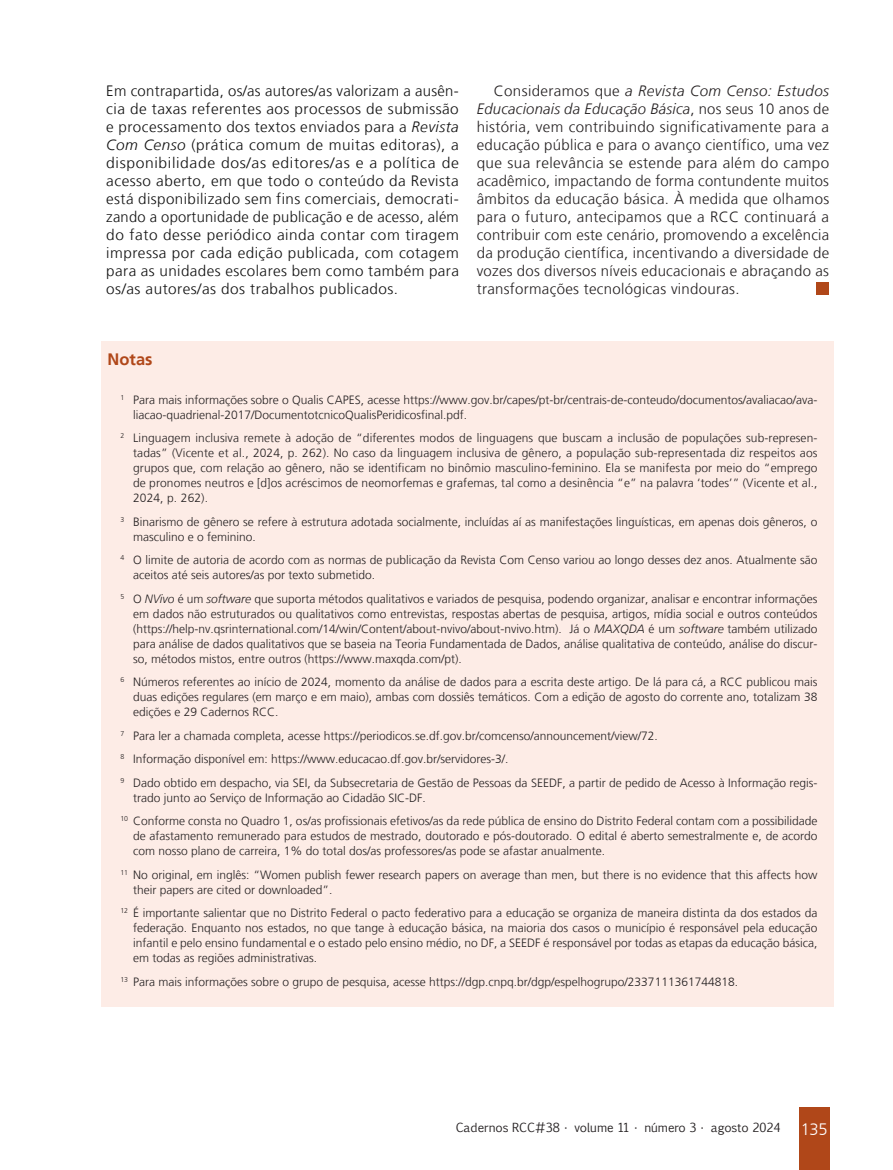
<style>
.page{position:relative;width:893px;height:1170px;background:#fff}
.page>*{position:absolute;margin:0;border:0;box-sizing:border-box;transform-origin:0 0}
.Subtítulo_LARANJA_DO{font:700 16.5px "Frutiger LT";color:#b04719}
.Miolo__10{font:300 15px/18px "Frutiger LT";letter-spacing:.02em;color:#231f20;text-align:justify}
.Miolo__10-2{font:300 15px/18px "Frutiger LT";letter-spacing:.03em;color:#111;text-align:justify}
.Notas{font:300 12px/15px "Frutiger LT";color:#231f20}
.t1{font:12px "Euphemia CAS";color:#231f20}
.s1{font-style:italic}
.s2{font-family:"Frutiger LT";font-weight:300;font-size:16.5px;color:#fff}
</style>
<div class="page">
<div style="left:799px;top:1107px;width:30px;height:62px;background:#b04719"></div>
<div style="left:816px;top:282px;width:13px;height:13px;background:#b04719"></div>
<div style="left:102px;top:341px;width:732px;height:666px;background:#fdece6"></div>
<p class="Miolo__10-2" style="left:106px;top:82px;width:354px">Em contrapartida, os/as autores/as valorizam a ausên&shy;cia de taxas referentes aos processos de submissão e processamento dos textos enviados para a <span class="s1">Revista Com Censo</span> (prática comum de muitas editoras), a disponibilidade dos/as editores/as e a política de acesso aberto, em que todo o conteúdo da Revista está disponibilizado sem fins comerciais, democrati&shy;zando a oportunidade de publicação e de acesso, além do fato desse periódico ainda contar com tiragem impressa por cada edição publicada, com cotagem para as unidades escolares bem como também para os/as autores/as dos trabalhos publicados.</p>
<p class="Miolo__10" style="left:477px;top:82px;width:354px;text-indent:17px">Consideramos que <span class="s1">a Revista Com Censo: Estudos Educacionais da Educação Básica</span>, nos seus 10 anos de história, vem contribuindo significativamente para a educação pública e para o avanço científico, uma vez que sua relevância se estende para além do campo acadêmico, impactando de forma contundente muitos âmbitos da educação básica. À medida que olhamos para o futuro, antecipamos que a RCC continuará a contribuir com este cenário, promovendo a excelência da produção científica, incentivando a diversidade de vozes dos diversos níveis educacionais e abraçando as transformações tecnológicas vindouras.</p>
<p class="Subtítulo_LARANJA_DO" style="left:108px;top:349px;width:46px">Notas</p>
<p class="Notas" style="left:133px;top:392px;width:686px;text-indent:-13px"><sup>1</sup> Para mais informações sobre o Qualis CAPES, acesse https://www.gov.br/capes/pt-br/centrais-de-conteudo/documentos/avaliacao/ava&shy;liacao-quadrienal-2017/DocumentotcnicoQualisPeridicosfinal.pdf.</p>
<p class="Notas" style="left:133px;top:430px;width:686px;text-align:justify;text-indent:-13px"><sup>2</sup> Linguagem inclusiva remete à adoção de “diferentes modos de linguagens que buscam a inclusão de populações sub-represen&shy;tadas” (Vicente et al., 2024, p. 262). No caso da linguagem inclusiva de gênero, a população sub-representada diz respeitos aos grupos que, com relação ao gênero, não se identificam no binômio masculino-feminino. Ela se manifesta por meio do “emprego de pronomes neutros e [d]os acréscimos de neomorfemas e grafemas, tal como a desinência “e” na palavra ‘todes’” (Vicente et al., 2024, p. 262).</p>
<p class="Notas" style="left:133px;top:514px;width:686px;text-indent:-13px"><sup>3</sup> Binarismo de gênero se refere à estrutura adotada socialmente, incluídas aí as manifestações linguísticas, em apenas dois gêneros, o masculino e o feminino.</p>
<p class="Notas" style="left:133px;top:552px;width:686px;text-indent:-13px"><sup>4</sup> O limite de autoria de acordo com as normas de publicação da Revista Com Censo variou ao longo desses dez anos. Atualmente são aceitos até seis autores/as por texto submetido.</p>
<p class="Notas" style="left:133px;top:591px;width:686px;text-align:justify;text-indent:-13px"><sup>5</sup> O <span class="s1">NVivo</span> é um <span class="s1">software</span> que suporta métodos qualitativos e variados de pesquisa, podendo organizar, analisar e encontrar informações em dados não estruturados ou qualitativos como entrevistas, respostas abertas de pesquisa, artigos, mídia social e outros conteúdos (https://help-nv.qsrinternational.com/14/win/Content/about-nvivo/about-nvivo.htm). Já o <span class="s1">MAXQDA</span> é um <span class="s1">software</span> também utilizado para análise de dados qualitativos que se baseia na Teoria Fundamentada de Dados, análise qualitativa de conteúdo, análise do discur&shy;so, métodos mistos, entre outros (https://www.maxqda.com/pt).</p>
<p class="Notas" style="left:133px;top:674px;width:686px;text-align:justify;text-indent:-13px"><sup>6</sup> Números referentes ao início de 2024, momento da análise de dados para a escrita deste artigo. De lá para cá, a RCC publicou mais duas edições regulares (em março e em maio), ambas com dossiês temáticos. Com a edição de agosto do corrente ano, totalizam 38 edições e 29 Cadernos RCC.</p>
<p class="Notas" style="left:120px;top:728px;width:539px"><sup>7</sup> Para ler a chamada completa, acesse https://periodicos.se.df.gov.br/comcenso/announcement/view/72.</p>
<p class="Notas" style="left:120px;top:751px;width:390px"><sup>8</sup> Informação disponível em: https://www.educacao.df.gov.br/servidores-3/.</p>
<p class="Notas" style="left:133px;top:775px;width:686px;text-indent:-13px"><sup>9</sup> Dado obtido em despacho, via SEI, da Subsecretaria de Gestão de Pessoas da SEEDF, a partir de pedido de Acesso à Informação regis&shy;trado junto ao Serviço de Informação ao Cidadão SIC-DF.</p>
<p class="Notas" style="left:133px;top:813px;width:686px;text-align:justify;text-indent:-13px"><sup>10</sup> Conforme consta no Quadro 1, os/as profissionais efetivos/as da rede pública de ensino do Distrito Federal contam com a possibilidade de afastamento remunerado para estudos de mestrado, doutorado e pós-doutorado. O edital é aberto semestralmente e, de acordo com nosso plano de carreira, 1% do total dos/as professores/as pode se afastar anualmente.</p>
<p class="Notas" style="left:133px;top:867px;width:686px;text-indent:-13px"><sup>11</sup> No original, em inglês: “Women publish fewer research papers on average than men, but there is no evidence that this affects how their papers are cited or downloaded”.</p>
<p class="Notas" style="left:133px;top:905px;width:686px;text-align:justify;text-indent:-13px"><sup>12</sup> É importante salientar que no Distrito Federal o pacto federativo para a educação se organiza de maneira distinta da dos estados da federação. Enquanto nos estados, no que tange à educação básica, na maioria dos casos o município é responsável pela educação infantil e pelo ensino fundamental e o estado pelo ensino médio, no DF, a SEEDF é responsável por todas as etapas da educação básica, em todas as regiões administrativas.</p>
<p class="Notas" style="left:120px;top:974px;width:619px"><sup>13</sup> Para mais informações sobre o grupo de pesquisa, acesse https://dgp.cnpq.br/dgp/espelhogrupo/2337111361744818.</p>
<p class="t1" style="left:456px;top:1119px;width:373px">Cadernos RCC#38 • volume 11 • número 3 • agosto 2024 <span class="s2">135</span></p>
</div>
